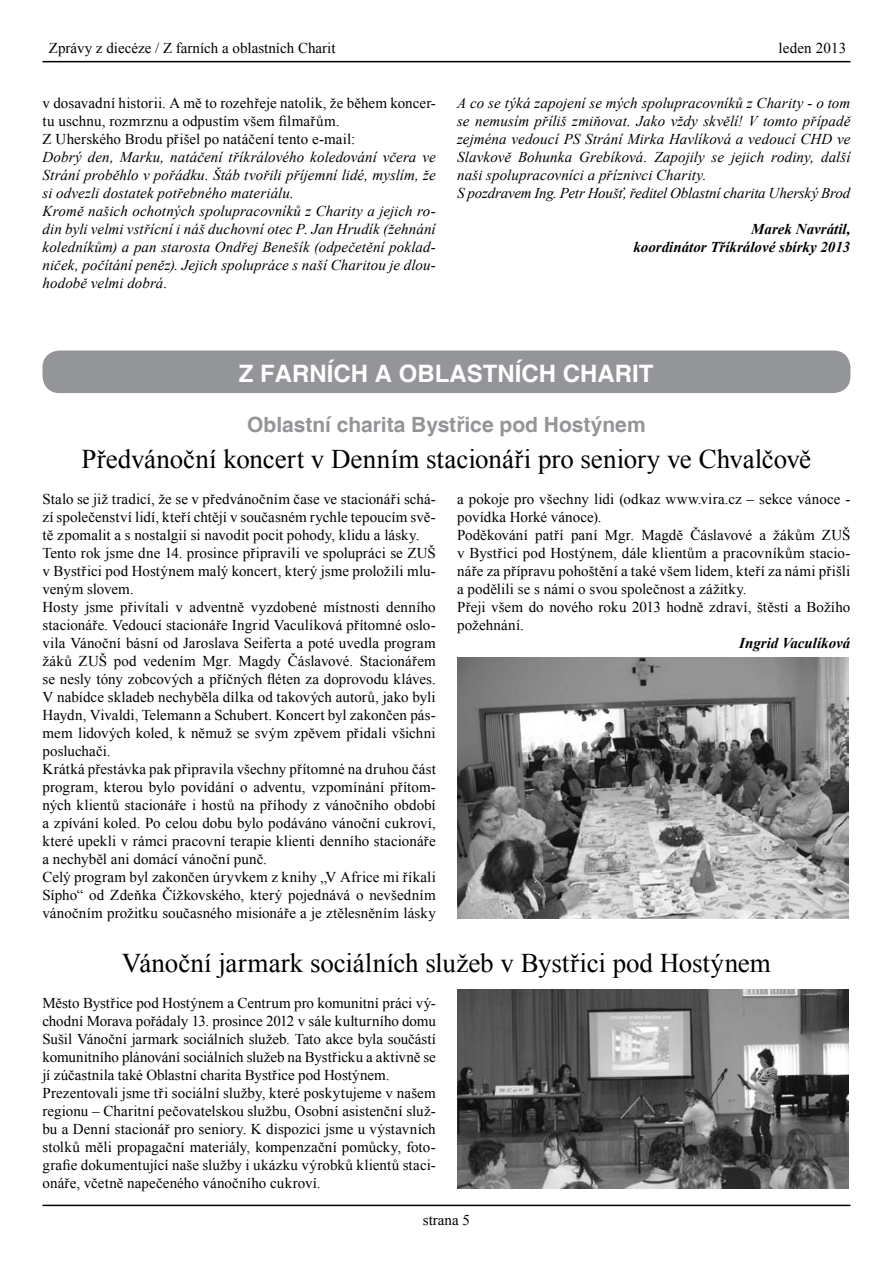
<style>
.page{position:relative;width:893px;height:1263px;background:#fff}
.page>*{position:absolute;margin:0;border:0;box-sizing:border-box;transform-origin:0 0}
.t1{font:27px "Times New Roman";letter-spacing:-.005em;color:#000}
.t2{font:700 24px "Helvetica";color:#fff}
.t3{font:700 21px "Helvetica";color:#939598}
.t4{font:15px/18px "Times New Roman";letter-spacing:.005em;color:#000}
.t5{font:italic 15px/18px "Times New Roman";letter-spacing:.005em;color:#000}
.t6{font:italic 700 15px/18px "Times New Roman";color:#000;text-align:right}
</style>
<div class="page">
<hr style="left:43px;top:1205px;width:807px;height:1px;background:#000">
<hr style="left:43px;top:61px;width:807px;height:1px;background:#000">
<div style="left:43px;top:351px;width:807px;height:42px;background:#939598;border-radius:17px"></div>
<img style="left:457px;top:658px;width:392px;height:260px">
<img style="left:457px;top:989px;width:392px;height:199px">
<p class="t4" style="left:49px;top:39px;width:288px">Zprávy z diecéze / Z farních a oblastních Charit</p>
<p class="t4" style="left:43px;top:94px;width:395px">v dosavadní historii. A mě to rozehřeje natolik, že během koncer&shy;tu uschnu, rozmrznu a odpustím všem filmařům.<br>Z Uherského Brodu přišel po natáčení tento e-mail:</p>
<p class="t5" style="left:43px;top:148px;width:395px">Dobrý den, Marku, natáčení tříkrálového koledování včera ve Strání proběhlo v pořádku. Štáb tvořili příjemní lidé, myslím, že si odvezli dostatek potřebného materiálu.<br>Kromě našich ochotných spolupracovníků z Charity a jejich ro&shy;din byli velmi vstřícní i náš duchovní otec P. Jan Hrudík (žehnání koledníkům) a pan starosta Ondřej Benešík (odpečetění poklad&shy;niček, počítání peněz). Jejich spolupráce s naší Charitou je dlou&shy;hodobě velmi dobrá.</p>
<p class="t4" style="left:779px;top:39px;width:69px">leden 2013</p>
<p class="t5" style="left:457px;top:94px;width:395px">A co se týká zapojení se mých spolupracovníků z Charity - o tom se nemusím příliš zmiňovat. Jako vždy skvělí! V tomto případě zejména vedoucí PS Strání Mirka Havlíková a vedoucí CHD ve Slavkově Bohunka Grebíková. Zapojily se jejich rodiny, další naši spolupracovníci a příznivci Charity.<br>S pozdravem Ing. Petr Houšť, ředitel Oblastní charita Uherský Brod</p>
<p class="t6" style="left:633px;top:220px;width:219px">Marek Navrátil,<br>koordinátor Tříkrálové sbírky 2013</p>
<h2 class="t2" style="left:239px;top:358px;width:416px">Z FARNÍCH A OBLASTNÍCH CHARIT</h2>
<h3 class="t3" style="left:247px;top:412px;width:400px">Oblastní charita Bystřice pod Hostýnem</h3>
<h1 class="t1" style="left:82px;top:441px;width:731px">Předvánoční koncert v Denním stacionáři pro seniory ve Chvalčově</h1>
<p class="t4" style="left:43px;top:490px;width:395px">Stalo se již tradicí, že se v předvánočním čase ve stacionáři schá&shy;zí společenství lidí, kteří chtějí v současném rychle tepoucím svě&shy;tě zpomalit a s nostalgií si navodit pocit pohody, klidu a lásky.<br>Tento rok jsme dne 14. prosince připravili ve spolupráci se ZUŠ v Bystřici pod Hostýnem malý koncert, který jsme proložili mlu&shy;veným slovem.<br>Hosty jsme přivítali v adventně vyzdobené místnosti denního stacionáře. Vedoucí stacionáře Ingrid Vaculíková přítomné oslo&shy;vila Vánoční básní od Jaroslava Seiferta a poté uvedla program žáků ZUŠ pod vedením Mgr. Magdy Čáslavové. Stacionářem se nesly tóny zobcových a příčných fléten za doprovodu kláves.<br>V nabídce skladeb nechyběla dílka od takových autorů, jako byli Haydn, Vivaldi, Telemann a Schubert. Koncert byl zakončen pás&shy;mem lidových koled, k němuž se svým zpěvem přidali všichni posluchači.<br>Krátká přestávka pak připravila všechny přítomné na druhou část program, kterou bylo povídání o adventu, vzpomínání přítom&shy;ných klientů stacionáře i hostů na příhody z vánočního období a zpívání koled. Po celou dobu bylo podáváno vánoční cukroví, které upekli v rámci pracovní terapie klienti denního stacionáře a nechyběl ani domácí vánoční punč.<br>Celý program byl zakončen úryvkem z knihy „V Africe mi říkali Sípho“ od Zdeňka Čížkovského, který pojednává o nevšedním vánočním prožitku současného misionáře a je ztělesněním lásky</p>
<p class="t4" style="left:457px;top:490px;width:395px">a pokoje pro všechny lidi (odkaz www.vira.cz – sekce vánoce - povídka Horké vánoce).<br>Poděkování patří paní Mgr. Magdě Čáslavové a žákům ZUŠ v Bystřici pod Hostýnem, dále klientům a pracovníkům stacio&shy;náře za přípravu pohoštění a také všem lidem, kteří za námi přišli a podělili se s námi o svou společnost a zážitky.<br>Přeji všem do nového roku 2013 hodně zdraví, štěstí a Božího požehnání.</p>
<p class="t6" style="left:739px;top:634px;width:113px">Ingrid Vaculíková</p>
<h1 class="t1" style="left:122px;top:945px;width:650px">Vánoční jarmark sociálních služeb v Bystřici pod Hostýnem</h1>
<p class="t4" style="left:43px;top:994px;width:395px">Město Bystřice pod Hostýnem a Centrum pro komunitní práci vý&shy;chodní Morava pořádaly 13. prosince 2012 v sále kulturního domu Sušil Vánoční jarmark sociálních služeb. Tato akce byla součástí komunitního plánování sociálních služeb na Bystřicku a aktivně se jí zúčastnila také Oblastní charita Bystřice pod Hostýnem.<br>Prezentovali jsme tři sociální služby, které poskytujeme v našem regionu – Charitní pečovatelskou službu, Osobní asistenční služ&shy;bu a Denní stacionář pro seniory. K dispozici jsme u výstavních stolků měli propagační materiály, kompenzační pomůcky, foto&shy;grafie dokumentující naše služby i ukázku výrobků klientů staci&shy;onáře, včetně napečeného vánočního cukroví.</p>
<p class="t4" style="left:423px;top:1210px;width:49px">strana 5</p>
</div>
